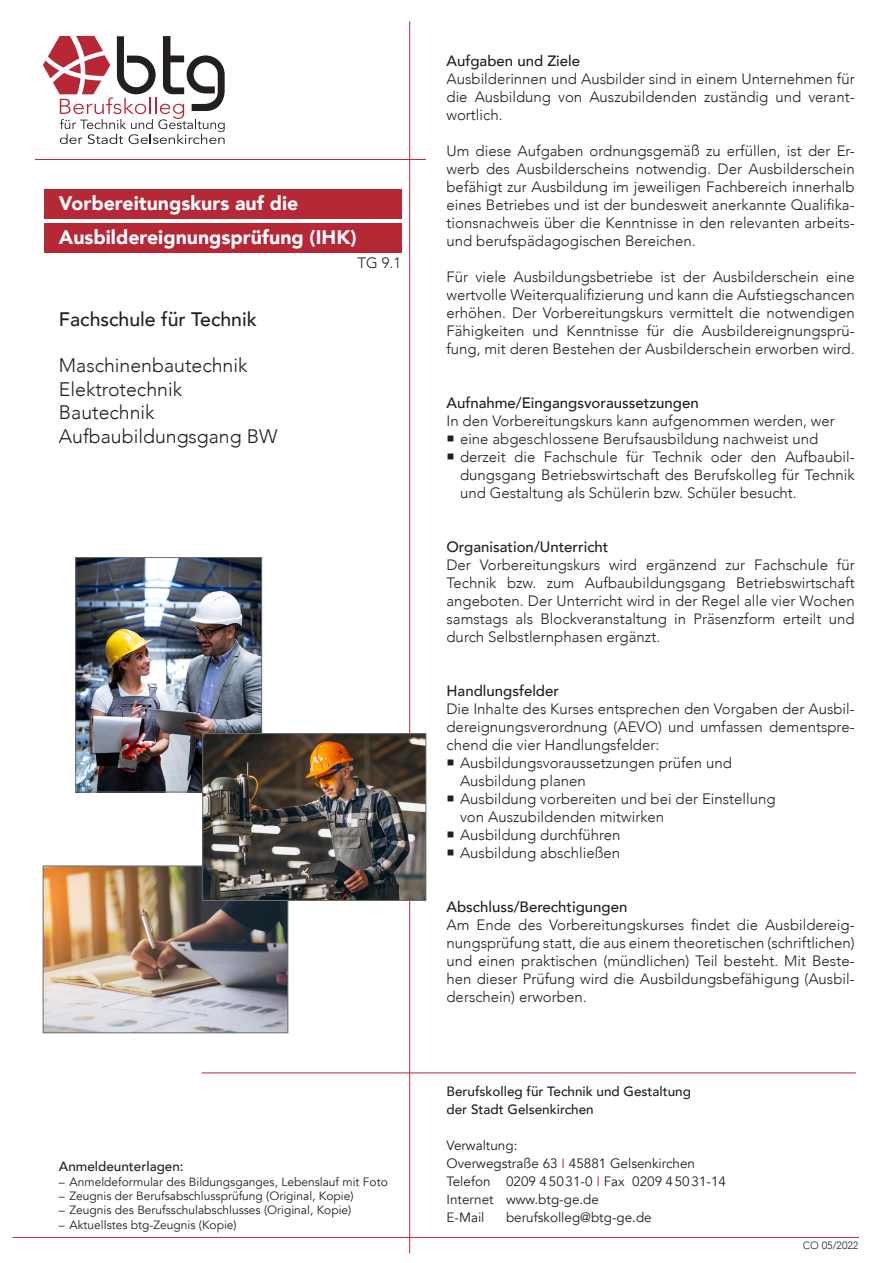
<style>
.page{position:relative;width:893px;height:1263px;background:#fff}
.page>*{position:absolute;margin:0;border:0;box-sizing:border-box;transform-origin:0 0}
.t1{font:300 19.5px/23.4px "Avenir";color:#231f20}
.t2{font:900 19.5px/34px "Avenir";color:#fff}
.t3{font:500 19.5px "Avenir";color:#231f20}
.t4{font:300 15px/18px "Avenir";color:#231f20;text-align:justify}
.t5{font:500 15px "Avenir";color:#231f20}
.t6{font:13.5px/18px "Avenir";color:#231f20}
.t7{font:500 13.5px/18px "Avenir";color:#231f20}
.t8{font:12px "Avenir";color:#231f20}
.t9{font:300 10.5px "Avenir";color:#231f20}
.s1{color:#b72837}
</style>
<div class="page">
<hr style="left:35px;top:159px;width:391px;height:1px;background:#b72837">
<div style="left:44px;top:189px;width:357px;height:30px;background:#b72837"></div>
<hr style="left:409px;top:21px;width:1px;height:1232px;background:#b72837">
<hr style="left:202px;top:1073px;width:654px;height:1px;background:#b72837">
<hr style="left:13px;top:1237px;width:846px;height:1px;background:#b72837">
<svg style="left:43px;top:36px;width:182px;height:108px"></svg>
<div style="left:44px;top:223px;width:357px;height:30px;background:#b72837"></div>
<img style="left:77px;top:559px;width:183px;height:231px">
<div style="left:75px;top:557px;width:187px;height:235px;border:1px solid #6c6d70"></div>
<img style="left:45px;top:867px;width:241px;height:164px">
<div style="left:43px;top:865px;width:245px;height:168px;border:1px solid #6c6d70"></div>
<img style="left:204px;top:735px;width:220px;height:164px">
<div style="left:202px;top:733px;width:224px;height:168px;border:1px solid #6c6d70"></div>
<h1 class="t2" style="left:59px;top:185px;width:299px">Vorbereitungskurs auf die<br>Ausbildereignungsprüfung (IHK)</h1>
<h1 class="t3" style="left:59px;top:302px;width:199px">Fachschule für Technik</h1>
<h1 class="t1" style="left:59px;top:354px;width:220px">Maschinenbautechnik<br>Elektrotechnik<br>Bautechnik<br>Aufbaubildungsgang BW</h1>
<p class="t4" style="left:358px;top:254px;width:45px">TG 9.1</p>
<p class="t7" style="left:59px;top:1157px;width:126px">Anmeldeunterlagen:</p>
<p class="t8" style="left:59px;top:1174px;width:330px">– Anmeldeformular des Bildungsganges, Lebenslauf mit Foto</p>
<p class="t8" style="left:59px;top:1189px;width:296px">– Zeugnis der Berufsabschlussprüfung (Original, Kopie)</p>
<p class="t8" style="left:59px;top:1203px;width:294px">– Zeugnis des Berufsschulabschlusses (Original, Kopie)</p>
<p class="t8" style="left:59px;top:1217px;width:179px">– Aktuellstes btg-Zeugnis (Kopie)</p>
<p class="t5" style="left:446px;top:48px;width:135px">Aufgaben und Ziele</p>
<p class="t4" style="left:446px;top:70px;width:410px">Ausbilderinnen und Ausbilder sind in einem Unternehmen für die Ausbildung von Auszubildenden zuständig und verant&shy;wortlich.</p>
<p class="t4" style="left:446px;top:142px;width:410px">Um diese Aufgaben ordnungsgemäß zu erfüllen, ist der Er&shy;werb des Ausbilderscheins notwendig. Der Ausbilderschein befähigt zur Ausbildung im jeweiligen Fachbereich innerhalb eines Betriebes und ist der bundesweit anerkannte Qualifika&shy;tionsnachweis über die Kenntnisse in den relevanten arbeits&shy;und berufspädagogischen Bereichen.</p>
<p class="t4" style="left:446px;top:268px;width:410px">Für viele Ausbildungsbetriebe ist der Ausbilderschein eine wertvolle Weiterqualifizierung und kann die Aufstiegschancen erhöhen. Der Vorbereitungskurs vermittelt die notwendigen Fähigkeiten und Kenntnisse für die Ausbildereignungsprü&shy;fung, mit deren Bestehen der Ausbilderschein erworben wird.</p>
<p class="t5" style="left:446px;top:390px;width:254px">Aufnahme/Eingangsvoraussetzungen</p>
<p class="t4" style="left:446px;top:412px;width:390px">In den Vorbereitungskurs kann aufgenommen werden, wer</p>
<p class="t4" style="left:446px;top:430px;width:373px">○ eine abgeschlossene Berufsausbildung nachweist und</p>
<p class="t4" style="left:460px;top:448px;width:396px;text-indent:-14px">○ derzeit die Fachschule für Technik oder den Aufbaubil&shy;dungsgang Betriebswirtschaft des Berufskolleg für Technik und Gestaltung als Schülerin bzw. Schüler besucht.</p>
<p class="t5" style="left:446px;top:534px;width:163px">Organisation/Unterricht</p>
<p class="t4" style="left:446px;top:556px;width:410px">Der Vorbereitungskurs wird ergänzend zur Fachschule für Technik bzw. zum Aufbaubildungsgang Betriebswirtschaft angeboten. Der Unterricht wird in der Regel alle vier Wochen samstags als Blockveranstaltung in Präsenzform erteilt und durch Selbstlernphasen ergänzt.</p>
<p class="t5" style="left:446px;top:678px;width:114px">Handlungsfelder</p>
<p class="t4" style="left:446px;top:700px;width:410px">Die Inhalte des Kurses entsprechen den Vorgaben der Ausbil&shy;dereignungsverordnung (AEVO) und umfassen dementspre&shy;chend die vier Handlungsfelder:</p>
<p class="t4" style="left:460px;top:754px;width:274px;text-indent:-14px">○ Ausbildungsvoraussetzungen prüfen und<br>Ausbildung planen</p>
<p class="t4" style="left:460px;top:790px;width:317px;text-indent:-14px">○ Ausbildung vorbereiten und bei der Einstellung von Auszubildenden mitwirken</p>
<p class="t4" style="left:446px;top:826px;width:176px">○ Ausbildung durchführen</p>
<p class="t4" style="left:446px;top:844px;width:175px">○ Ausbildung abschließen</p>
<p class="t5" style="left:446px;top:894px;width:182px">Abschluss/Berechtigungen</p>
<p class="t4" style="left:446px;top:916px;width:410px">Am Ende des Vorbereitungskurses findet die Ausbildereig&shy;nungsprüfung statt, die aus einem theoretischen (schriftlichen) und einen praktischen (mündlichen) Teil besteht. Mit Beste&shy;hen dieser Prüfung wird die Ausbildungsbefähigung (Ausbil&shy;derschein) erworben.</p>
<p class="t7" style="left:446px;top:1081px;width:246px">Berufskolleg für Technik und Gestaltung der Stadt Gelsenkirchen</p>
<p class="t6" style="left:446px;top:1136px;width:281px">Verwaltung:<br>Overwegstraße 63 <span class="s1">I</span> 45881 Gelsenkirchen<br>Telefon 0209 4 5031-0 <span class="s1">I</span> Fax 0209 45031-14<br>Internet www.btg-ge.de<br>E-Mail</p>
<p class="t6" style="left:506px;top:1208px;width:147px">berufskolleg@btg-ge.de</p>
<p class="t9" style="left:803px;top:1239px;width:57px">CO 05/2022</p>
</div>
